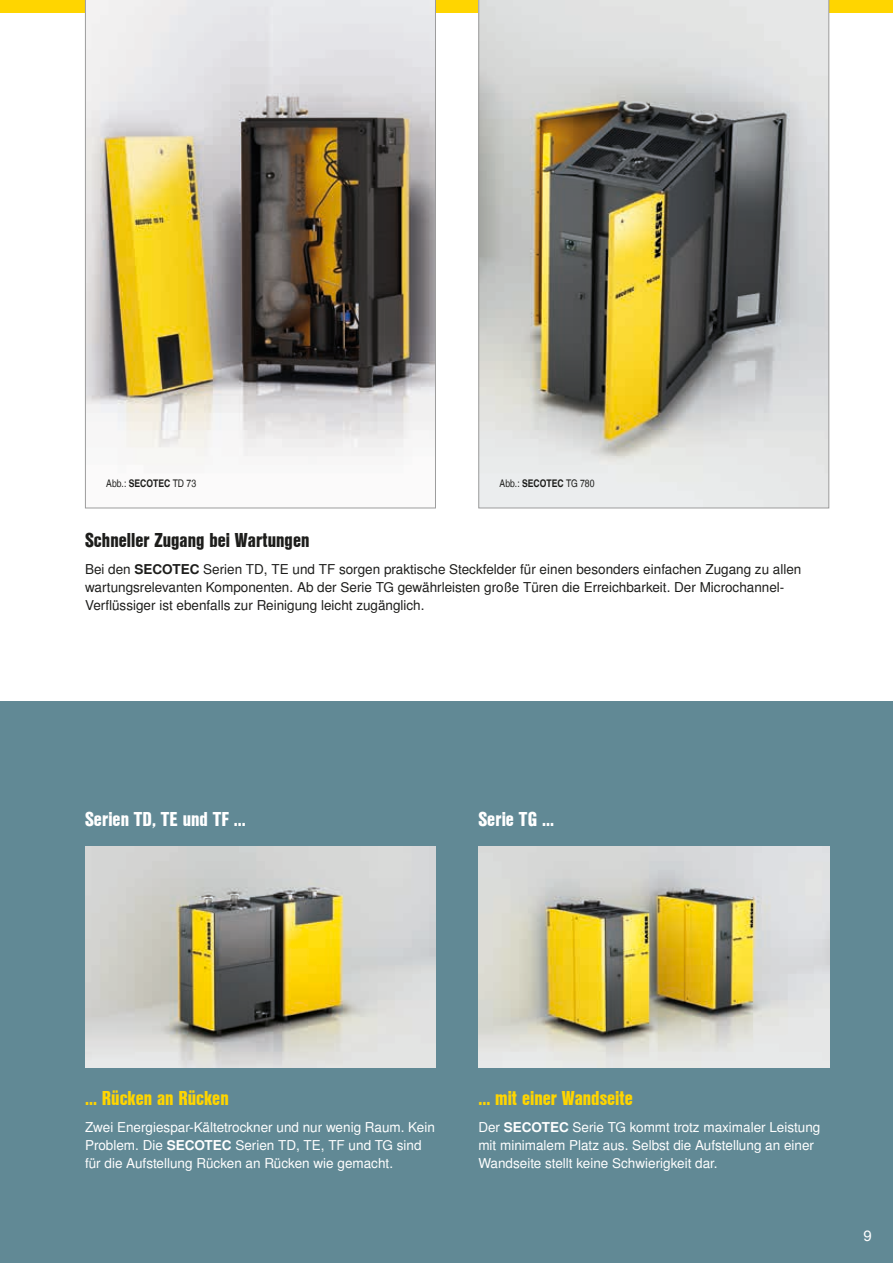
<style>
.page{position:relative;width:893px;height:1263px;background:#fff}
.page>*{position:absolute;margin:0;border:0;box-sizing:border-box;transform-origin:0 0}
.t1{font:19.5px "Nimbus San L Bla Con";color:#ffd500}
.t2{font:19.5px "Nimbus San L Bla Con";color:#fff}
.t3{font:19.5px "Nimbus San L Bla Con";color:#1d1d1b}
.t4{font:15px "Nimbus San L";color:#fff}
.t5{font:13.5px/18px "Nimbus San L";color:#fff}
.t6{font:13.5px/18px "Nimbus San L";color:#1d1d1b}
.t7{font:10.5px "Nimbus San L Reg Con";color:#1d1d1b}
.s1{font-family:"Nimbus San L Bol Con"}
.s2{font-weight:700}
</style>
<div class="page">
<div style="left:0;top:702px;width:893px;height:561px;background:#618995"></div>
<div style="left:0;top:0;width:893px;height:13px;background:#ffd500"></div>
<svg style="left:85px;top:0;width:351px;height:508px"></svg>
<img style="left:85px;top:846px;width:351px;height:221px">
<img style="left:478px;top:846px;width:351px;height:221px">
<svg style="left:478px;top:0;width:351px;height:508px;background:#afad9f"></svg>
<p class="t7" style="left:106px;top:477px;width:91px">Abb.: <span class="s1">SECOTEC</span> TD 73</p>
<p class="t7" style="left:500px;top:477px;width:96px">Abb.: <span class="s1">SECOTEC</span> TG 780</p>
<h1 class="t3" style="left:85px;top:526px;width:226px">Schneller Zugang bei Wartungen</h1>
<p class="t6" style="left:85px;top:561px;width:718px">Bei den <span class="s2">SECOTEC</span> Serien TD, TE und TF sorgen praktische Steckfelder für einen besonders einfachen Zugang zu allen wartungsrelevanten Komponenten. Ab der Serie TG gewährleisten große Türen die Erreichbarkeit. Der Microchannel-<br>Verflüssiger ist ebenfalls zur Reinigung leicht zugänglich.</p>
<h1 class="t2" style="left:85px;top:805px;width:162px">Serien TD, TE und TF ...</h1>
<h1 class="t2" style="left:478px;top:805px;width:77px">Serie TG ...</h1>
<h1 class="t1" style="left:85px;top:1084px;width:145px">... Rücken an Rücken</h1>
<p class="t5" style="left:85px;top:1119px;width:351px">Zwei Energiespar-Kältetrockner und nur wenig Raum. Kein<br>Problem. Die <span class="s2">SECOTEC</span> Serien TD, TE, TF und TG sind für die Aufstellung Rücken an Rücken wie gemacht.</p>
<h1 class="t1" style="left:478px;top:1084px;width:156px">... mit einer Wandseite</h1>
<p class="t5" style="left:478px;top:1119px;width:344px">Der <span class="s2">SECOTEC</span> Serie TG kommt trotz maximaler Leistung mit minimalem Platz aus. Selbst die Aufstellung an einer<br>Wandseite stellt keine Schwierigkeit dar.</p>
<p class="t4" style="left:863px;top:1226px;width:10px">9</p>
</div>
